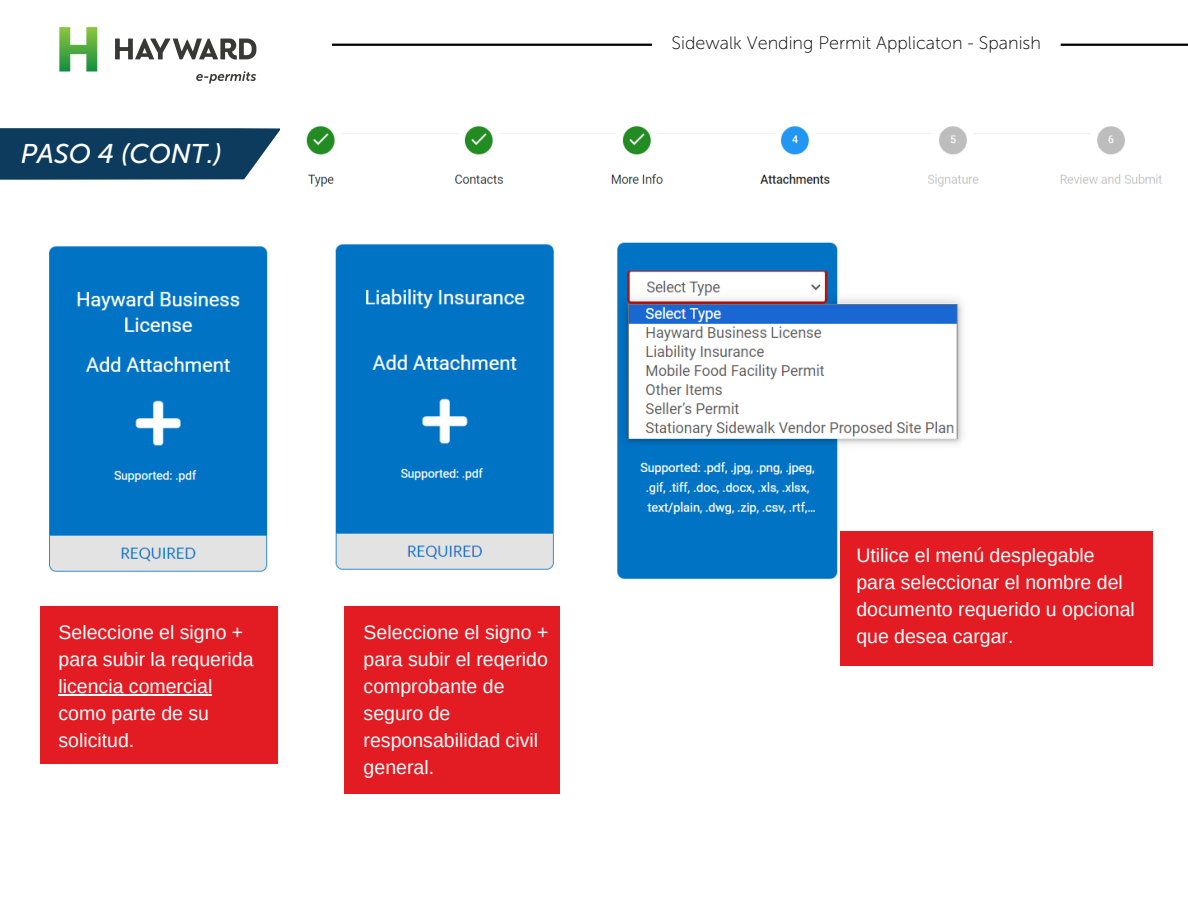
<style>
.page{position:relative;width:1188px;height:918px;background:#fff}
.page>*{position:absolute;margin:0;border:0;box-sizing:border-box;transform-origin:0 0}
.t1{font:italic 27px "Museo Sans 500";color:#fff}
.t2{font:19.5px/27px "Arimo";color:#fff}
.t3{font:18px "Museo Sans 100";color:#000}
</style>
<div class="page">
<svg style="left:59px;top:27px;width:38px;height:45px"></svg>
<svg style="left:115px;top:39px;width:141px;height:21px"></svg>
<svg style="left:196px;top:72px;width:60px;height:11px"></svg>
<hr style="left:1061px;top:44px;width:127px;height:2px;background:#000">
<hr style="left:332px;top:44px;width:320px;height:2px;background:#000">
<svg style="left:0;top:128px;width:280px;height:52px;background:#1e4969"></svg>
<div style="left:41px;top:606px;width:237px;height:158px;background:#e31b23"></div>
<div style="left:345px;top:606px;width:215px;height:188px;background:#e31b23"></div>
<img style="left:306px;top:126px;width:856px;height:61px">
<img style="left:49px;top:246px;width:219px;height:326px">
<img style="left:335px;top:244px;width:219px;height:326px">
<img style="left:617px;top:242px;width:346px;height:354px">
<div style="left:841px;top:531px;width:312px;height:135px;background:#e31b23"></div>
<hr style="left:59px;top:695px;width:153px;height:1px;background:#fff">
<h1 class="t1" style="left:21px;top:138px;width:203px">PASO 4 (CONT.)</h1>
<p class="t3" style="left:672px;top:32px;width:371px">Sidewalk Vending Permit Applicaton - Spanish</p>
<p class="t2" style="left:59px;top:619px;width:197px">Seleccione el signo + para subir la requerida licencia comercial como parte de su solicitud.</p>
<p class="t2" style="left:364px;top:619px;width:186px">Seleccione el signo + para subir el reqerido comprobante de seguro de responsabilidad civil general.</p>
<p class="t2" style="left:856px;top:542px;width:280px">Utilice el menú desplegable para seleccionar el nombre del documento requerido u opcional que desea cargar.</p>
</div>
